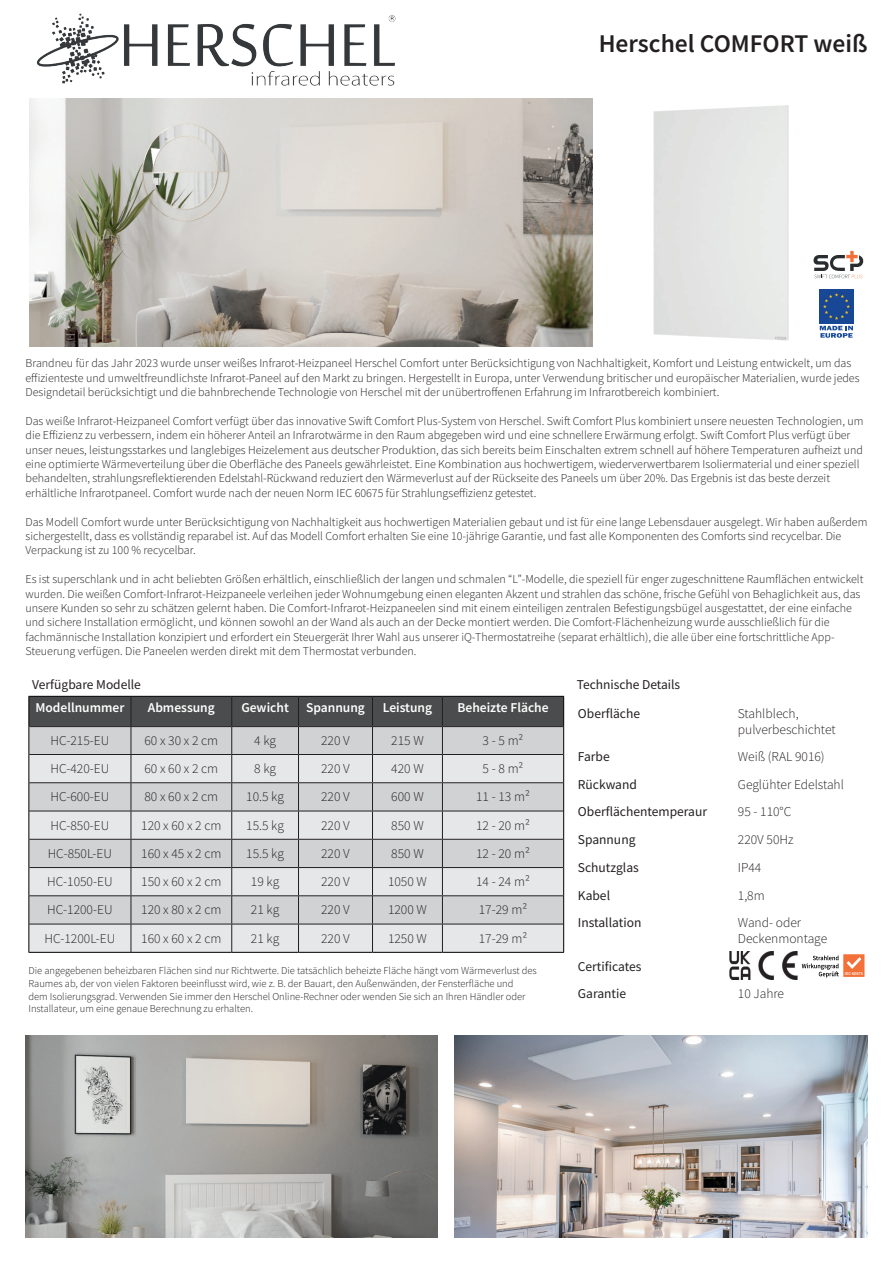
<style>
.page{position:relative;width:893px;height:1263px;background:#fff}
.page>*{position:absolute;margin:0;border:0;box-sizing:border-box;transform-origin:0 0}
.t1{font:600 25.5px "Source Sans Pro";color:#231f20}
.t2{font:300 13.5px/16.2px "Source Sans Pro";color:#231f20}
.t3{font:13.5px "Source Sans Pro";color:#231f20}
.t4{font:600 13.5px "Source Sans Pro";color:#fff}
.t5{font:13.5px "Source Sans Variable";color:#231f20}
.t6{font:300 12px/14.4px "Source Sans Pro";color:#231f20}
.t7{font:300 10.5px/12.6px "Source Sans Pro";color:#231f20}
.t8{font:600 4.5px "Source Sans Pro";color:#fff;scale:.94 1}
</style>
<div class="page">
<img style="left:36px;top:13px;width:360px;height:73px">
<img style="left:26px;top:1035px;width:412px;height:202px">
<img style="left:454px;top:1035px;width:413px;height:202px">
<img style="left:29px;top:99px;width:824px;height:248px">
<svg style="left:818px;top:288px;width:36px;height:51px"></svg>
<img style="left:819px;top:289px;width:34px;height:34px">
<svg style="left:820px;top:326px;width:33px;height:12px"></svg>
<img style="left:729px;top:952px;width:73px;height:27px">
<hr style="left:28px;top:952px;width:103px;height:1px;background:#000">
<hr style="left:131px;top:952px;width:101px;height:1px;background:#000">
<hr style="left:232px;top:952px;width:66px;height:1px;background:#000">
<hr style="left:298px;top:952px;width:74px;height:1px;background:#000">
<hr style="left:372px;top:952px;width:70px;height:1px;background:#000">
<hr style="left:442px;top:952px;width:122px;height:1px;background:#000">
<svg style="left:28px;top:696px;width:536px;height:256px;background:#c2c3c5"></svg>
<hr style="left:29px;top:726px;width:102px;height:1px;background:#231f20">
<hr style="left:131px;top:726px;width:101px;height:1px;background:#231f20">
<hr style="left:232px;top:726px;width:66px;height:1px;background:#231f20">
<hr style="left:298px;top:726px;width:74px;height:1px;background:#231f20">
<hr style="left:372px;top:726px;width:70px;height:1px;background:#231f20">
<hr style="left:442px;top:726px;width:121px;height:1px;background:#231f20">
<svg style="left:814px;top:251px;width:49px;height:27px"></svg>
<svg style="left:802px;top:954px;width:62px;height:23px"></svg>
<p class="t1" style="left:599px;top:27px;width:270px">Herschel COMFORT weiß</p>
<p class="t6" style="left:26px;top:356px;width:836px">Brandneu für das Jahr 2023 wurde unser weißes Infrarot-Heizpaneel Herschel Comfort unter Berücksichtigung von Nachhaltigkeit, Komfort und Leistung entwickelt, um das effizienteste und umweltfreundlichste Infrarot-Paneel auf den Markt zu bringen. Hergestellt in Europa, unter Verwendung britischer und europäischer Materialien, wurde jedes<br>Designdetail berücksichtigt und die bahnbrechende Technologie von Herschel mit der unübertroffenen Erfahrung im Infrarotbereich kombiniert.</p>
<p class="t6" style="left:26px;top:414px;width:839px">Das weiße Infrarot-Heizpaneel Comfort verfügt über das innovative Swift Comfort Plus-System von Herschel. Swift Comfort Plus kombiniert unsere neuesten Technologien, um die Effizienz zu verbessern, indem ein höherer Anteil an Infrarotwärme in den Raum abgegeben wird und eine schnellere Erwärmung erfolgt. Swift Comfort Plus verfügt über unser neues, leistungsstarkes und langlebiges Heizelement aus deutscher Produktion, das sich bereits beim Einschalten extrem schnell auf höhere Temperaturen aufheizt und eine optimierte Wärmeverteilung über die Oberfläche des Paneels gewährleistet. Eine Kombination aus hochwertigem, wiederverwertbarem Isoliermaterial und einer speziell behandelten, strahlungsreflektierenden Edelstahl-Rückwand reduziert den Wärmeverlust auf der Rückseite des Paneels um über 20%. Das Ergebnis ist das beste derzeit erhältliche Infrarotpaneel. Comfort wurde nach der neuen Norm IEC 60675 für Strahlungseffizienz getestet.</p>
<p class="t6" style="left:26px;top:514px;width:843px">Das Modell Comfort wurde unter Berücksichtigung von Nachhaltigkeit aus hochwertigen Materialien gebaut und ist für eine lange Lebensdauer ausgelegt. Wir haben außerdem sichergestellt, dass es vollständig reparabel ist. Auf das Modell Comfort erhalten Sie eine 10-jährige Garantie, und fast alle Komponenten des Comforts sind recycelbar. Die<br>Verpackung ist zu 100 % recycelbar.</p>
<p class="t6" style="left:26px;top:572px;width:839px">Es ist superschlank und in acht beliebten Größen erhältlich, einschließlich der langen und schmalen “L”-Modelle, die speziell für enger zugeschnittene Raumflächen entwickelt wurden. Die weißen Comfort-Infrarot-Heizpaneele verleihen jeder Wohnumgebung einen eleganten Akzent und strahlen das schöne, frische Gefühl von Behaglichkeit aus, das unsere Kunden so sehr zu schätzen gelernt haben. Die Comfort-Infrarot-Heizpaneelen sind mit einem einteiligen zentralen Befestigungsbügel ausgestattet, der eine einfache und sichere Installation ermöglicht, und können sowohl an der Wand als auch an der Decke montiert werden. Die Comfort-Flächenheizung wurde ausschließlich für die fachmännische Installation konzipiert und erfordert ein Steuergerät Ihrer Wahl aus unserer iQ-Thermostatreihe (separat erhältlich), die alle über eine fortschrittliche App-Steuerung verfügen. Die Paneelen werden direkt mit dem Thermostat verbunden.</p>
<p class="t5" style="left:32px;top:676px;width:110px">Verfügbare Modelle</p>
<p class="t5" style="left:577px;top:676px;width:105px">Technische Details</p>
<p class="t3" style="left:578px;top:705px;width:64px">Oberfläche</p>
<p class="t2" style="left:738px;top:705px;width:99px">Stahlblech, pulverbeschichtet</p>
<p class="t3" style="left:578px;top:748px;width:33px">Farbe</p>
<p class="t2" style="left:738px;top:749px;width:88px">Weiß (RAL 9016)</p>
<p class="t3" style="left:578px;top:776px;width:61px">Rückwand</p>
<p class="t2" style="left:738px;top:776px;width:108px">Geglühter Edelstahl</p>
<p class="t3" style="left:578px;top:803px;width:131px">Oberflächentemperaur</p>
<p class="t2" style="left:738px;top:803px;width:55px">95 - 110°C</p>
<p class="t3" style="left:578px;top:831px;width:59px">Spannung</p>
<p class="t2" style="left:738px;top:832px;width:57px">220V 50Hz</p>
<p class="t3" style="left:578px;top:858px;width:62px">Schutzglas</p>
<p class="t2" style="left:738px;top:859px;width:25px">IP44</p>
<p class="t3" style="left:578px;top:887px;width:34px">Kabel</p>
<p class="t2" style="left:738px;top:887px;width:28px">1,8m</p>
<p class="t3" style="left:578px;top:914px;width:65px">Installation</p>
<p class="t2" style="left:738px;top:915px;width:91px">Wand- oder<br>Deckenmontage</p>
<p class="t3" style="left:578px;top:957px;width:65px">Certificates</p>
<p class="t3" style="left:578px;top:985px;width:50px">Garantie</p>
<p class="t2" style="left:738px;top:985px;width:48px">10 Jahre</p>
<p class="t4" style="left:35px;top:699px;width:90px">Modellnummer</p>
<p class="t4" style="left:148px;top:699px;width:69px">Abmessung</p>
<p class="t4" style="left:241px;top:699px;width:49px">Gewicht</p>
<p class="t4" style="left:306px;top:699px;width:60px">Spannung</p>
<p class="t4" style="left:383px;top:699px;width:51px">Leistung</p>
<p class="t4" style="left:457px;top:699px;width:93px">Beheizte Fläche</p>
<p class="t2" style="left:50px;top:732px;width:60px">HC-215-EU</p>
<p class="t2" style="left:144px;top:732px;width:75px">60 x 30 x 2 cm</p>
<p class="t2" style="left:254px;top:732px;width:23px">4 kg</p>
<p class="t2" style="left:321px;top:732px;width:30px">220 V</p>
<p class="t2" style="left:391px;top:732px;width:34px">215 W</p>
<p class="t2" style="left:483px;top:732px;width:42px">3 - 5 m²</p>
<p class="t2" style="left:50px;top:760px;width:60px">HC-420-EU</p>
<p class="t2" style="left:144px;top:760px;width:75px">60 x 60 x 2 cm</p>
<p class="t2" style="left:254px;top:760px;width:23px">8 kg</p>
<p class="t2" style="left:321px;top:760px;width:30px">220 V</p>
<p class="t2" style="left:391px;top:760px;width:34px">420 W</p>
<p class="t2" style="left:483px;top:760px;width:42px">5 - 8 m²</p>
<p class="t2" style="left:50px;top:789px;width:60px">HC-600-EU</p>
<p class="t2" style="left:144px;top:789px;width:75px">80 x 60 x 2 cm</p>
<p class="t2" style="left:246px;top:789px;width:39px">10.5 kg</p>
<p class="t2" style="left:321px;top:789px;width:30px">220 V</p>
<p class="t2" style="left:391px;top:789px;width:34px">600 W</p>
<p class="t2" style="left:476px;top:789px;width:55px">11 - 13 m²</p>
<p class="t2" style="left:50px;top:817px;width:60px">HC-850-EU</p>
<p class="t2" style="left:141px;top:817px;width:82px">120 x 60 x 2 cm</p>
<p class="t2" style="left:246px;top:817px;width:39px">15.5 kg</p>
<p class="t2" style="left:321px;top:817px;width:30px">220 V</p>
<p class="t2" style="left:391px;top:817px;width:34px">850 W</p>
<p class="t2" style="left:476px;top:817px;width:55px">12 - 20 m²</p>
<p class="t2" style="left:48px;top:845px;width:66px">HC-850L-EU</p>
<p class="t2" style="left:141px;top:845px;width:82px">160 x 45 x 2 cm</p>
<p class="t2" style="left:246px;top:845px;width:39px">15.5 kg</p>
<p class="t2" style="left:321px;top:845px;width:30px">220 V</p>
<p class="t2" style="left:391px;top:845px;width:34px">850 W</p>
<p class="t2" style="left:476px;top:845px;width:55px">12 - 20 m²</p>
<p class="t2" style="left:47px;top:873px;width:67px">HC-1050-EU</p>
<p class="t2" style="left:141px;top:873px;width:82px">150 x 60 x 2 cm</p>
<p class="t2" style="left:251px;top:873px;width:30px">19 kg</p>
<p class="t2" style="left:321px;top:873px;width:30px">220 V</p>
<p class="t2" style="left:388px;top:873px;width:40px">1050 W</p>
<p class="t2" style="left:476px;top:873px;width:55px">14 - 24 m²</p>
<p class="t2" style="left:47px;top:902px;width:67px">HC-1200-EU</p>
<p class="t2" style="left:141px;top:902px;width:82px">120 x 80 x 2 cm</p>
<p class="t2" style="left:251px;top:902px;width:30px">21 kg</p>
<p class="t2" style="left:321px;top:902px;width:30px">220 V</p>
<p class="t2" style="left:388px;top:902px;width:40px">1200 W</p>
<p class="t2" style="left:479px;top:902px;width:50px">17-29 m²</p>
<p class="t2" style="left:44px;top:930px;width:72px">HC-1200L-EU</p>
<p class="t2" style="left:141px;top:930px;width:82px">160 x 60 x 2 cm</p>
<p class="t2" style="left:251px;top:930px;width:30px">21 kg</p>
<p class="t2" style="left:321px;top:930px;width:30px">220 V</p>
<p class="t2" style="left:388px;top:930px;width:40px">1250 W</p>
<p class="t2" style="left:479px;top:930px;width:50px">17-29 m²</p>
<p class="t7" style="left:28px;top:965px;width:510px">Die angegebenen beheizbaren Flächen sind nur Richtwerte. Die tatsächlich beheizte Fläche hängt vom Wärmeverlust des<br>Raumes ab, der von vielen Faktoren beeinflusst wird, wie z. B. der Bauart, den Außenwänden, der Fensterfläche und</p>
<p class="t7" style="left:28px;top:990px;width:499px">dem Isolierungsgrad. Verwenden Sie immer den Herschel Online-Rechner oder wenden Sie sich an Ihren Händler oder</p>
<p class="t7" style="left:28px;top:1002px;width:226px">Installateur, um eine genaue Berechnung zu erhalten.</p>
<p class="t8" style="left:845px;top:970px;width:21px">IEC-60675</p>
</div>
